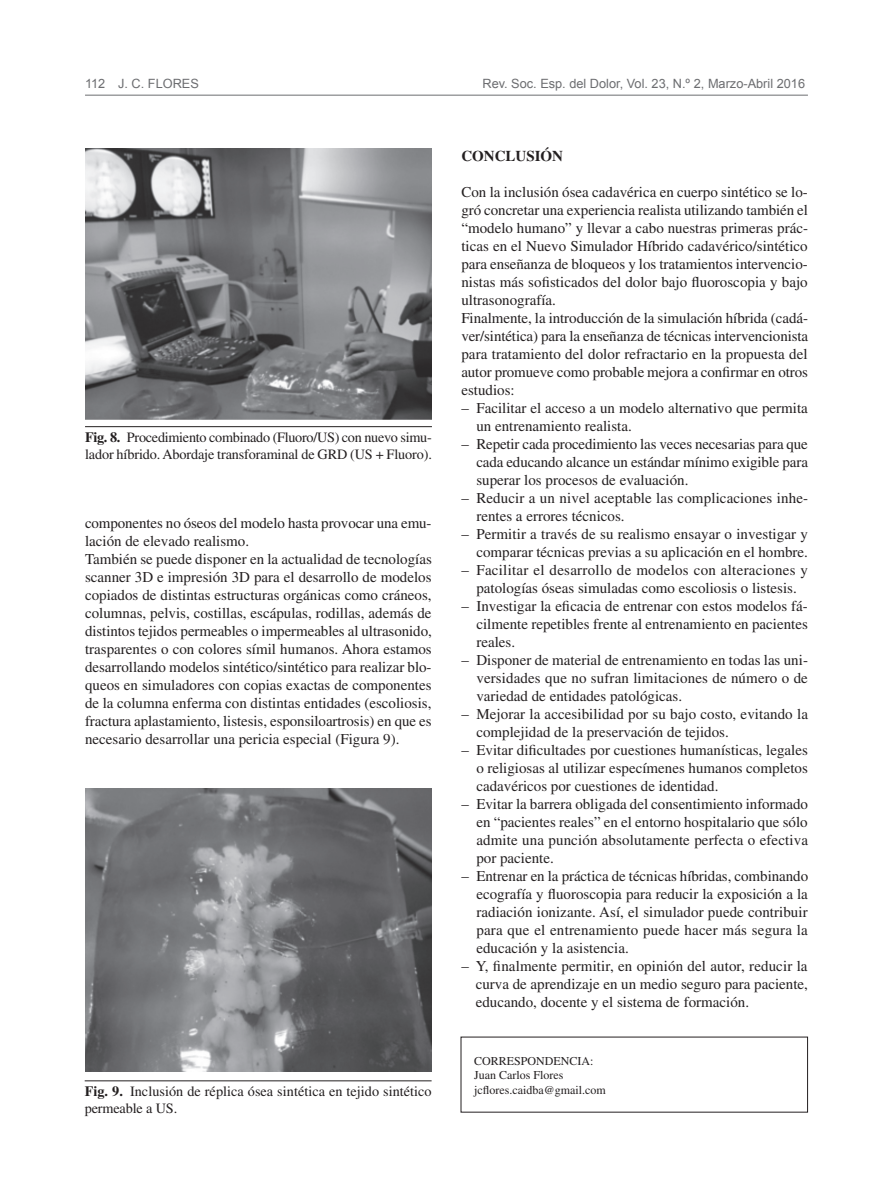
<style>
.page{position:relative;width:893px;height:1191px;background:#fff}
.page>*{position:absolute;margin:0;border:0;box-sizing:border-box;transform-origin:0 0}
.t1{font:15px/18px "Times";color:#231f20;text-align:justify}
.t2{font:700 15px "Times";color:#231f20}
.t3{font:14.25px/17.2px "Times";letter-spacing:-.01em;color:#231f20}
.t4{font:12.75px "Arial";color:#6c6d70}
.t5{font:12px/14.2px "Times";color:#231f20}
.s1{font-weight:700}
</style>
<div class="page">
<hr style="left:85px;top:95px;width:723px;height:1px;background:#6c6d70">
<hr style="left:85px;top:426px;width:347px;height:1px;background:#231f20">
<hr style="left:85px;top:1080px;width:347px;height:1px;background:#231f20">
<img style="left:85px;top:149px;width:347px;height:270px">
<img style="left:85px;top:788px;width:347px;height:283px">
<p class="t4" style="left:85px;top:75px;width:115px">112 J. C. FLORES</p>
<p class="t4" style="left:482px;top:75px;width:324px">Rev. Soc. Esp. del Dolor, Vol. 23, N.º 2, Marzo-Abril 2016</p>
<p class="t3" style="left:85px;top:428px;width:348px"><span class="s1">Fig. 8.</span> Procedimiento combinado (Fluoro/US) con nuevo simu&shy;lador híbrido. Abordaje transforaminal de GRD (US + Fluoro).</p>
<p class="t1" style="left:85px;top:514px;width:348px;text-align:left">componentes no óseos del modelo hasta provocar una emu&shy;lación de elevado realismo.<br>También se puede disponer en la actualidad de tecnologías scanner 3D e impresión 3D para el desarrollo de modelos copiados de distintas estructuras orgánicas como cráneos, columnas, pelvis, costillas, escápulas, rodillas, además de distintos tejidos permeables o impermeables al ultrasonido, trasparentes o con colores símil humanos. Ahora estamos desarrollando modelos sintético/sintético para realizar blo&shy;queos en simuladores con copias exactas de componentes de la columna enferma con distintas entidades (escoliosis, fractura aplastamiento, listesis, esponsiloartrosis) en que es necesario desarrollar una pericia especial (Figura 9).</p>
<p class="t3" style="left:85px;top:1082px;width:349px"><span class="s1">Fig. 9.</span> Inclusión de réplica ósea sintética en tejido sintético permeable a US.</p>
<p class="t2" style="left:461px;top:147px;width:103px">CONCLUSIÓN</p>
<p class="t1" style="left:461px;top:182px;width:348px;text-align:left">Con la inclusión ósea cadavérica en cuerpo sintético se lo&shy;gró concretar una experiencia realista utilizando también el “modelo humano” y llevar a cabo nuestras primeras prác&shy;ticas en el Nuevo Simulador Híbrido cadavérico/sintético para enseñanza de bloqueos y los tratamientos intervencio&shy;nistas más sofisticados del dolor bajo fluoroscopia y bajo ultrasonografía.<br>Finalmente, la introducción de la simulación híbrida (cadá&shy;ver/sintética) para la enseñanza de técnicas intervencionista para tratamiento del dolor refractario en la propuesta del autor promueve como probable mejora a confirmar en otros estudios:</p>
<p class="t1" style="left:476px;top:398px;width:333px;text-indent:-15px">– Facilitar el acceso a un modelo alternativo que permita un entrenamiento realista.</p>
<p class="t1" style="left:476px;top:434px;width:333px;text-indent:-15px">– Repetir cada procedimiento las veces necesarias para que cada educando alcance un estándar mínimo exigible para superar los procesos de evaluación.</p>
<p class="t1" style="left:476px;top:488px;width:333px;text-indent:-15px">– Reducir a un nivel aceptable las complicaciones inhe&shy;rentes a errores técnicos.</p>
<p class="t1" style="left:461px;top:524px;width:348px;text-align:right">– Permitir a través de su realismo ensayar o investigar y comparar técnicas previas a su aplicación en el hombre.</p>
<p class="t1" style="left:461px;top:560px;width:348px;text-align:center">– Facilitar el desarrollo de modelos con alteraciones y patologías óseas simuladas como escoliosis o listesis.</p>
<p class="t1" style="left:476px;top:596px;width:333px;text-indent:-15px">– Investigar la eficacia de entrenar con estos modelos fá&shy;cilmente repetibles frente al entrenamiento en pacientes reales.</p>
<p class="t1" style="left:476px;top:650px;width:333px;text-indent:-15px">– Disponer de material de entrenamiento en todas las uni&shy;versidades que no sufran limitaciones de número o de variedad de entidades patológicas.</p>
<p class="t1" style="left:476px;top:704px;width:333px;text-indent:-15px">– Mejorar la accesibilidad por su bajo costo, evitando la complejidad de la preservación de tejidos.</p>
<p class="t1" style="left:476px;top:740px;width:333px;text-indent:-15px">– Evitar dificultades por cuestiones humanísticas, legales o religiosas al utilizar especímenes humanos completos cadavéricos por cuestiones de identidad.</p>
<p class="t1" style="left:476px;top:794px;width:333px;text-indent:-15px">– Evitar la barrera obligada del consentimiento informado en “pacientes reales” en el entorno hospitalario que sólo admite una punción absolutamente perfecta o efectiva por paciente.</p>
<p class="t1" style="left:476px;top:866px;width:333px;text-indent:-15px">– Entrenar en la práctica de técnicas híbridas, combinando ecografía y fluoroscopia para reducir la exposición a la radiación ionizante. Así, el simulador puede contribuir para que el entrenamiento puede hacer más segura la educación y la asistencia.</p>
<p class="t1" style="left:476px;top:956px;width:334px;text-indent:-14px">– Y, finalmente permitir, en opinión del autor, reducir la curva de aprendizaje en un medio seguro para paciente, educando, docente y el sistema de formación.</p>
<p class="t5" style="left:474px;top:1053px;width:133px">CORRESPONDENCIA:<br>Juan Carlos Flores jcflores.caidba@gmail.com</p>
</div>
